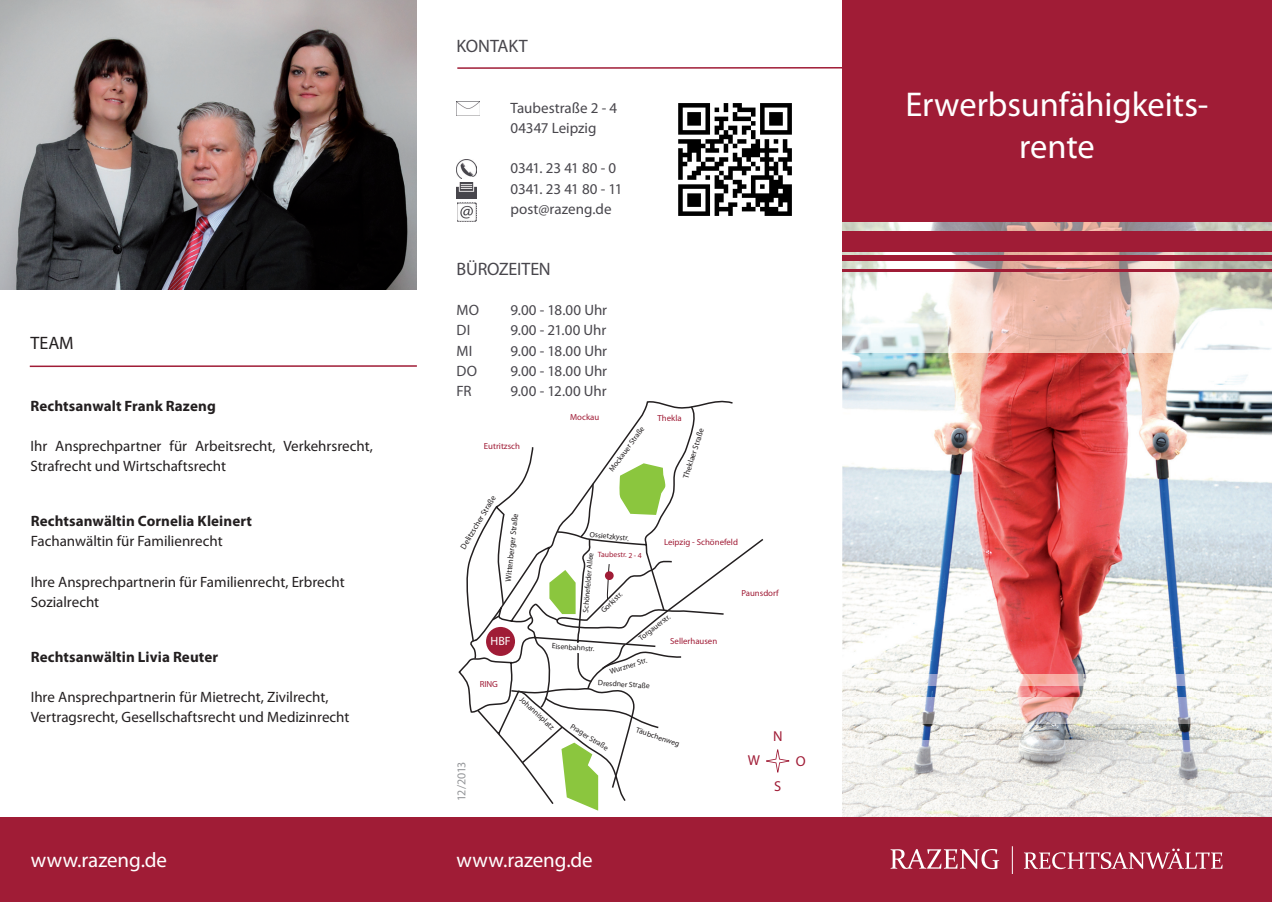
<style>
.page{position:relative;width:1272px;height:902px;background:#fff}
.page>*{position:absolute;margin:0;border:0;box-sizing:border-box;transform-origin:0 0}
.t1{font:34.5px/42px "Myriad Pro";letter-spacing:-.005em;color:#fff;text-align:center}
.t2{font:21px "Myriad Pro";letter-spacing:-.005em;color:#fff}
.t3{font:18px "Myriad Pro";letter-spacing:-.01em;color:#48464c}
.t4{font:18px "Myriad Pro";color:#231f20}
.t5{font:15px/20.2px "Myriad Pro";color:#231f20}
.t6{font:15px/20.2px "Myriad Pro";color:#48464c}
.t7{font:700 15px/20.2px "Myriad Pro";letter-spacing:.005em;color:#231f20}
.t8{font:14.4px "Myriad Pro";color:#a01c36}
.t9{font:12px "Myriad Pro";letter-spacing:-.045em;color:#939598}
.t10{font:12px "Myriad Pro";color:#fff}
.t11{font:8.85px "Myriad Pro";color:#a01c36}
.t12{font:8.1px "Myriad Pro";color:#231f20}
.t13{font:7.65px "Myriad Pro";color:#231f20}
.t14{font:7.65px "Myriad Pro";color:#a01c36}
.s1{font-weight:400}
</style>
<div class="page">
<img style="left:678px;top:103px;width:114px;height:113px">
<svg style="left:766px;top:749px;width:23px;height:23px"></svg>
<img style="left:842px;top:353px;width:429px;height:387px">
<img style="left:842px;top:221px;width:429px;height:132px">
<img style="left:842px;top:740px;width:429px;height:76px">
<img style="left:842px;top:697px;width:429px;height:26px">
<div style="left:842px;top:231px;width:429px;height:20px;background:#a01c36"></div>
<div style="left:842px;top:255px;width:429px;height:6px;background:#a01c36"></div>
<hr style="left:842px;top:269px;width:429px;height:3px;background:#a01c36">
<div style="left:842px;top:0;width:429px;height:221px;background:#a01c36"></div>
<img style="left:842px;top:675px;width:429px;height:10px">
<div style="left:0;top:816px;width:1271px;height:85px;background:#a01c36"></div>
<svg style="left:1011px;top:846px;width:1px;height:27px"></svg>
<svg style="left:1024px;top:848px;width:198px;height:21px"></svg>
<svg style="left:890px;top:849px;width:109px;height:20px"></svg>
<img style="left:456px;top:160px;width:20px;height:18px">
<img style="left:456px;top:182px;width:20px;height:16px">
<img style="left:457px;top:202px;width:19px;height:20px">
<img style="left:456px;top:101px;width:23px;height:14px">
<hr style="left:30px;top:365px;width:387px;height:2px;background:#a01c36">
<img style="left:0;top:0;width:417px;height:289px">
<svg style="left:458px;top:400px;width:276px;height:313px"></svg>
<svg style="left:477px;top:558px;width:248px;height:247px"></svg>
<svg style="left:561px;top:742px;width:37px;height:68px"></svg>
<svg style="left:477px;top:722px;width:33px;height:37px"></svg>
<hr style="left:457px;top:67px;width:400px;height:2px;background:#a01c36">
<p class="t4" style="left:30px;top:331px;width:45px">TEAM</p>
<p class="t7" style="left:31px;top:395px;width:187px">Rechtsanwalt Frank Razeng</p>
<p class="t5" style="left:31px;top:435px;width:344px">Ihr Ansprechpartner für Arbeitsrecht, Verkehrsrecht,<br>Strafrecht und Wirtschaftsrecht</p>
<p class="t7" style="left:31px;top:510px;width:223px">Rechtsanwältin Cornelia Kleinert<br><span class="s1">Fachanwältin für Familienrecht</span></p>
<p class="t5" style="left:31px;top:571px;width:315px">Ihre Ansprechpartnerin für Familienrecht, Erbrecht<br>Sozialrecht</p>
<p class="t7" style="left:31px;top:646px;width:189px">Rechtsanwältin Livia Reuter</p>
<p class="t5" style="left:31px;top:686px;width:320px">Ihre Ansprechpartnerin für Mietrecht, Zivilrecht,<br>Vertragsrecht, Gesellschaftsrecht und Medizinrecht</p>
<p class="t2" style="left:31px;top:846px;width:138px">www.razeng.de</p>
<p class="t3" style="left:456px;top:35px;width:73px">KONTAKT</p>
<p class="t6" style="left:510px;top:97px;width:108px">Taubestraße 2 - 4<br>04347 Leipzig</p>
<p class="t6" style="left:510px;top:158px;width:113px">0341. 23 41 80 - 0<br>0341. 23 41 80 - 11 post@razeng.de</p>
<p class="t3" style="left:456px;top:257px;width:96px">BÜROZEITEN</p>
<p class="t6" style="left:456px;top:300px;width:24px">MO</p>
<p class="t6" style="left:510px;top:300px;width:98px">9.00 - 18.00 Uhr</p>
<p class="t6" style="left:456px;top:320px;width:15px">DI</p>
<p class="t6" style="left:510px;top:320px;width:97px">9.00 - 21.00 Uhr</p>
<p class="t6" style="left:456px;top:340px;width:17px">MI</p>
<p class="t6" style="left:510px;top:340px;width:98px">9.00 - 18.00 Uhr</p>
<p class="t6" style="left:456px;top:360px;width:22px">DO</p>
<p class="t6" style="left:510px;top:360px;width:98px">9.00 - 18.00 Uhr</p>
<p class="t6" style="left:456px;top:381px;width:17px">FR</p>
<p class="t6" style="left:510px;top:381px;width:98px">9.00 - 12.00 Uhr</p>
<p class="t11" style="left:484px;top:440px;width:37px">Eutritzsch</p>
<p class="t12" style="left:458px;top:545px;width:62px;rotate:-59deg">Delitzscher Straße</p>
<p class="t12" style="left:503px;top:580px;width:70px;rotate:-84deg">Wittenberger Straße</p>
<p class="t11" style="left:570px;top:412px;width:31px">Mockau</p>
<p class="t13" style="left:607px;top:468px;width:56px;rotate:-54deg">Mockauer Straße</p>
<p class="t13" style="left:590px;top:529px;width:41px;rotate:6deg">Ossietzkystr.</p>
<p class="t14" style="left:598px;top:549px;width:46px;rotate:1deg">Taubestr. 2 - 4</p>
<p class="t13" style="left:581px;top:612px;width:62px;rotate:-85deg">Schönefelder Allee</p>
<p class="t13" style="left:599px;top:608px;width:28px;rotate:-45deg">Gorkistr.</p>
<p class="t11" style="left:657px;top:412px;width:26px">Thekla</p>
<p class="t12" style="left:680px;top:476px;width:54px;rotate:-72deg">Theklaer Straße</p>
<p class="t11" style="left:664px;top:536px;width:75px">Leipzig - Schönefeld</p>
<p class="t11" style="left:741px;top:587px;width:39px">Paunsdorf</p>
<p class="t9" style="left:454px;top:800px;width:41px;rotate:-90deg">12/2013</p>
<p class="t10" style="left:490px;top:634px;width:22px">HBF</p>
<p class="t11" style="left:479px;top:678px;width:20px">RING</p>
<p class="t13" style="left:552px;top:641px;width:44px;rotate:4deg">Eisenbahnstr.</p>
<p class="t13" style="left:636px;top:635px;width:39px;rotate:-38deg">Torgauerstr.</p>
<p class="t11" style="left:670px;top:635px;width:48px">Sellerhausen</p>
<p class="t13" style="left:608px;top:667px;width:40px;rotate:-18deg">Wurzner Str.</p>
<p class="t13" style="left:524px;top:694px;width:46px;rotate:43deg">Johannisplatz</p>
<p class="t13" style="left:598px;top:678px;width:53px;rotate:3deg">Dresdner Straße</p>
<p class="t13" style="left:573px;top:721px;width:45px;rotate:32deg">Prager Straße</p>
<p class="t13" style="left:638px;top:725px;width:47px;rotate:18deg">Täubchenweg</p>
<p class="t2" style="left:456px;top:846px;width:138px">www.razeng.de</p>
<p class="t8" style="left:773px;top:727px;width:11px">N</p>
<p class="t8" style="left:747px;top:751px;width:14px">W</p>
<p class="t8" style="left:795px;top:752px;width:11px">O</p>
<p class="t8" style="left:774px;top:777px;width:9px">S</p>
<p class="t1" style="left:905px;top:83px;width:305px">Erwerbsunfähigkeits&shy;rente</p>
</div>
